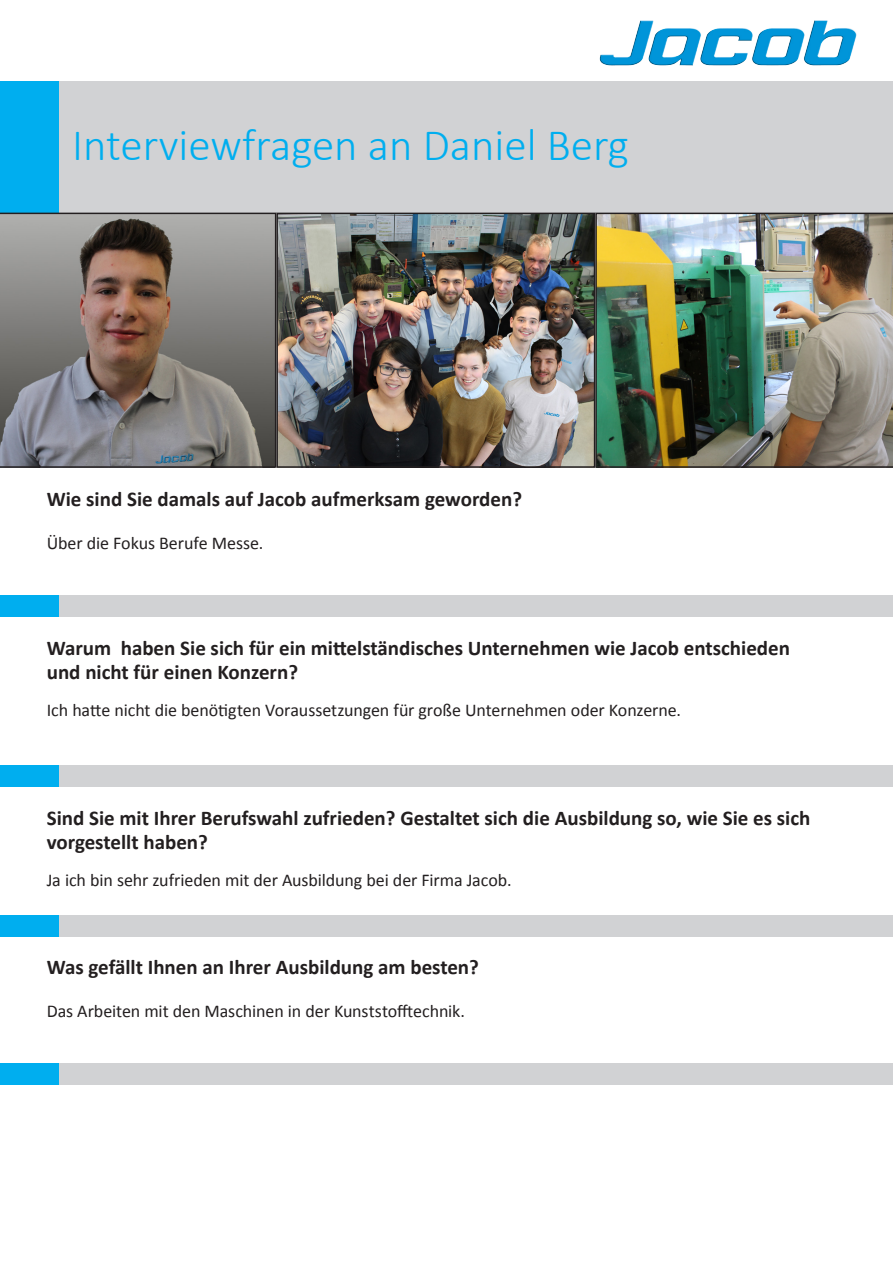
<style>
.page{position:relative;width:893px;height:1263px;background:#fff}
.page>*{position:absolute;margin:0;border:0;box-sizing:border-box;transform-origin:0 0}
.t1{font:300 45px "Calibri";color:#00aeef}
.t2{font:700 21px/24.2px "Calibri";color:#231f20}
.t3{font:18px "Calibri";letter-spacing:-.005em;color:#231f20}
</style>
<div class="page">
<div style="left:0;top:81px;width:66px;height:132px;background:#00aeef"></div>
<div style="left:59px;top:81px;width:834px;height:132px;background:#d1d2d4"></div>
<img style="left:599px;top:20px;width:258px;height:46px">
<svg style="left:0;top:213px;width:276px;height:255px;background:#827b78"></svg>
<img style="left:279px;top:216px;width:313px;height:249px">
<div style="left:276px;top:213px;width:319px;height:255px;border:2px solid #231f20"></div>
<img style="left:595px;top:213px;width:298px;height:255px">
<div style="left:0;top:595px;width:59px;height:22px;background:#00aeef"></div>
<div style="left:59px;top:595px;width:834px;height:22px;background:#d1d2d4"></div>
<div style="left:0;top:765px;width:59px;height:22px;background:#00aeef"></div>
<div style="left:59px;top:765px;width:834px;height:22px;background:#d1d2d4"></div>
<div style="left:0;top:915px;width:59px;height:21px;background:#00aeef"></div>
<div style="left:59px;top:915px;width:834px;height:21px;background:#d1d2d4"></div>
<div style="left:0;top:1063px;width:59px;height:21px;background:#00aeef"></div>
<div style="left:59px;top:1063px;width:834px;height:21px;background:#d1d2d4"></div>
<p class="t1" style="left:72px;top:118px;width:558px">Interviewfragen an Daniel Berg</p>
<p class="t2" style="left:47px;top:487px;width:477px">Wie sind Sie damals auf Jacob aufmerksam geworden?</p>
<p class="t3" style="left:47px;top:532px;width:218px">Über die Fokus Berufe Messe.</p>
<p class="t2" style="left:47px;top:636px;width:745px">Warum haben Sie sich für ein mittelständisches Unternehmen wie Jacob entschieden und nicht für einen Konzern?</p>
<p class="t3" style="left:47px;top:698px;width:636px">Ich hatte nicht die benötigten Voraussetzungen für große Unternehmen oder Konzerne.</p>
<p class="t2" style="left:47px;top:806px;width:765px">Sind Sie mit Ihrer Berufswahl zufrieden? Gestaltet sich die Ausbildung so, wie Sie es sich vorgestellt haben?</p>
<p class="t3" style="left:47px;top:868px;width:466px">Ja ich bin sehr zufrieden mit der Ausbildung bei der Firma Jacob.</p>
<p class="t2" style="left:47px;top:955px;width:434px">Was gefällt Ihnen an Ihrer Ausbildung am besten?</p>
<p class="t3" style="left:47px;top:999px;width:420px">Das Arbeiten mit den Maschinen in der Kunststofftechnik.</p>
</div>
